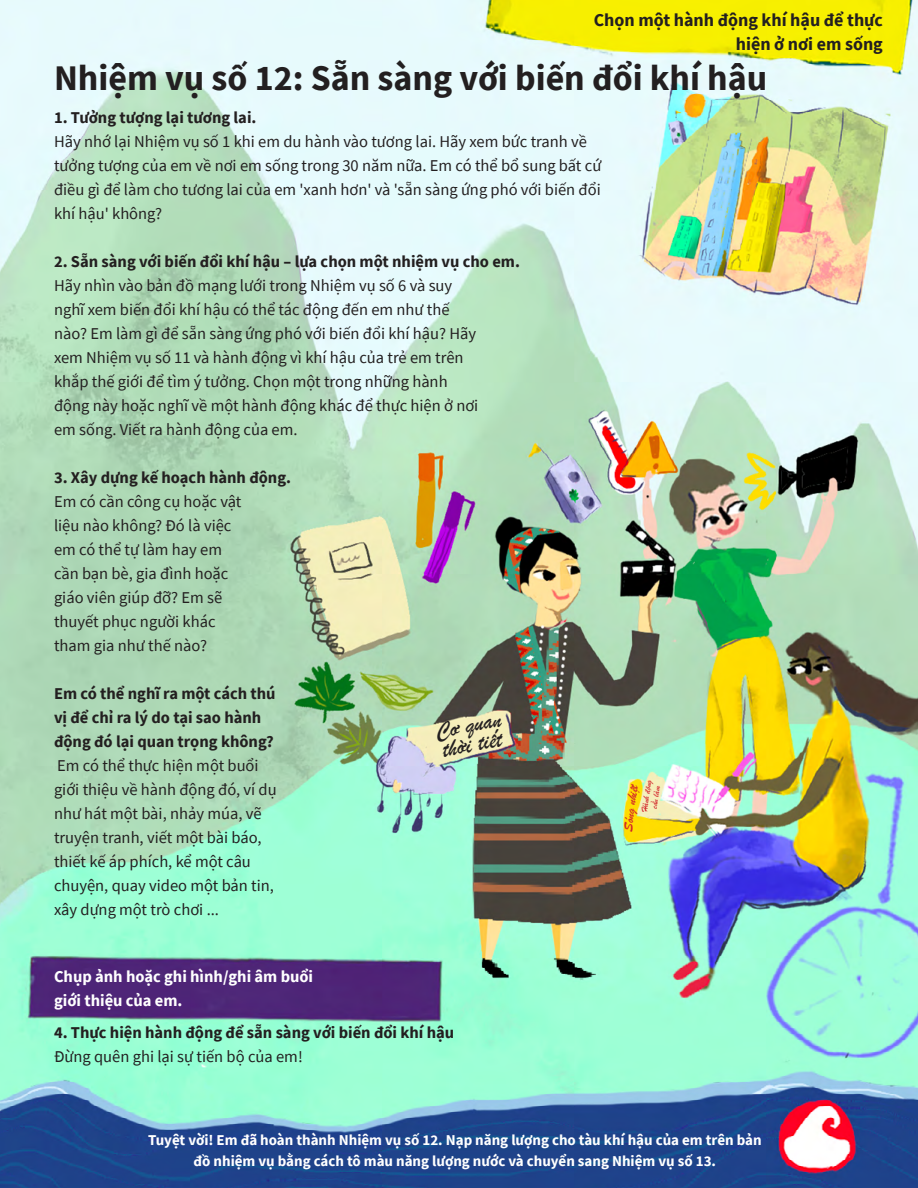
<style>
.page{position:relative;width:918px;height:1188px;background:#fff}
.page>*{position:absolute;margin:0;border:0;box-sizing:border-box;transform-origin:0 0}
.title_intro{font:700 36px "Source Sans Pro";color:#231f20}
.text_bold{font:24px/19.5px "Brush Script";color:#231f20}
.text_bold-2{font:700 18px/24px "Source Sans Pro";color:#231f20;text-align:right}
.text_bold-3{font:16.5px/24px "Source Sans Pro";color:#231f20}
.text_bold-4{font:700 16.5px/24px "Source Sans Pro";color:#231f20}
.text_bold-5{font:700 16.5px/24px "Source Sans Pro";color:#fff}
.alul_text_white{font:700 15px/21px "Source Sans Pro";color:#fff;text-align:center}
.text_bold-6{font:13.5px "Brush Script";color:#d2232a}
.text_bold-7{font:9px "Brush Script";color:#d2232a}
</style>
<div class="page">
<img style="left:0;top:0;width:918px;height:1188px">
<p class="text_bold-2" style="left:594px;top:8px;width:291px">Chọn một hành động khí hậu để thực hiện ở nơi em sống</p>
<p class="title_intro" style="left:54px;top:53px;width:715px">Nhiệm vụ số 12: Sẵn sàng với biến đổi khí hậu</p>
<p class="text_bold-4" style="left:54px;top:105px;width:204px">1. Tưởng tượng lại tương lai.</p>
<p class="text_bold-3" style="left:54px;top:129px;width:549px">Hãy nhớ lại Nhiệm vụ số 1 khi em du hành vào tương lai. Hãy xem bức tranh về tưởng tượng của em về nơi em sống trong 30 năm nữa. Em có thể bổ sung bất cứ điều gì để làm cho tương lai của em 'xanh hơn' và 'sẵn sàng ứng phó với biến đổi khí hậu' không?</p>
<p class="text_bold-4" style="left:54px;top:249px;width:468px">2. Sẵn sàng với biến đổi khí hậu – lựa chọn một nhiệm vụ cho em.</p>
<p class="text_bold-3" style="left:54px;top:273px;width:426px">Hãy nhìn vào bản đồ mạng lưới trong Nhiệm vụ số 6 và suy nghĩ xem biến đổi khí hậu có thể tác động đến em như thế nào? Em làm gì để sẵn sàng ứng phó với biến đổi khí hậu? Hãy xem Nhiệm vụ số 11 và hành động vì khí hậu của trẻ em trên khắp thế giới để tìm ý tưởng. Chọn một trong những hành động này hoặc nghĩ về một hành động khác để thực hiện ở nơi em sống. Viết ra hành động của em.</p>
<p class="text_bold-4" style="left:54px;top:465px;width:239px">3. Xây dựng kế hoạch hành động.</p>
<p class="text_bold-3" style="left:54px;top:489px;width:189px">Em có cần công cụ hoặc vật liệu nào không? Đó là việc em có thể tự làm hay em cần bạn bè, gia đình hoặc giáo viên giúp đỡ? Em sẽ thuyết phục người khác tham gia như thế nào?</p>
<p class="text_bold-4" style="left:54px;top:681px;width:223px">Em có thể nghĩ ra một cách thú vị để chỉ ra lý do tại sao hành động đó lại quan trọng không?</p>
<p class="text_bold-3" style="left:54px;top:753px;width:224px">Em có thể thực hiện một buổi giới thiệu về hành động đó, ví dụ như hát một bài, nhảy múa, vẽ truyện tranh, viết một bài báo, thiết kế áp phích, kể một câu chuyện, quay video một bản tin, xây dựng một trò chơi ...</p>
<p class="text_bold" style="left:434px;top:722px;width:69px;rotate:-11deg">Cơ quan thời tiết</p>
<p class="text_bold-5" style="left:54px;top:964px;width:261px">Chụp ảnh hoặc ghi hình/ghi âm buổi giới thiệu của em.</p>
<p class="text_bold-4" style="left:54px;top:1021px;width:402px">4. Thực hiện hành động để sẵn sàng với biến đổi khí hậu</p>
<p class="text_bold-3" style="left:54px;top:1045px;width:250px">Đừng quên ghi lại sự tiến bộ của em!</p>
<p class="text_bold-7" style="left:639px;top:811px;width:33px;rotate:-82deg">Hành động</p>
<p class="text_bold-6" style="left:619px;top:830px;width:49px;rotate:-82deg">Sóng nhiệt</p>
<p class="text_bold-7" style="left:648px;top:808px;width:24px;rotate:-82deg">cần làm</p>
<p class="alul_text_white" style="left:148px;top:1130px;width:615px">Tuyệt vời! Em đã hoàn thành Nhiệm vụ số 12. Nạp năng lượng cho tàu khí hậu của em trên bản đồ nhiệm vụ bằng cách tô màu năng lượng nước và chuyển sang Nhiệm vụ số 13.</p>
</div>
